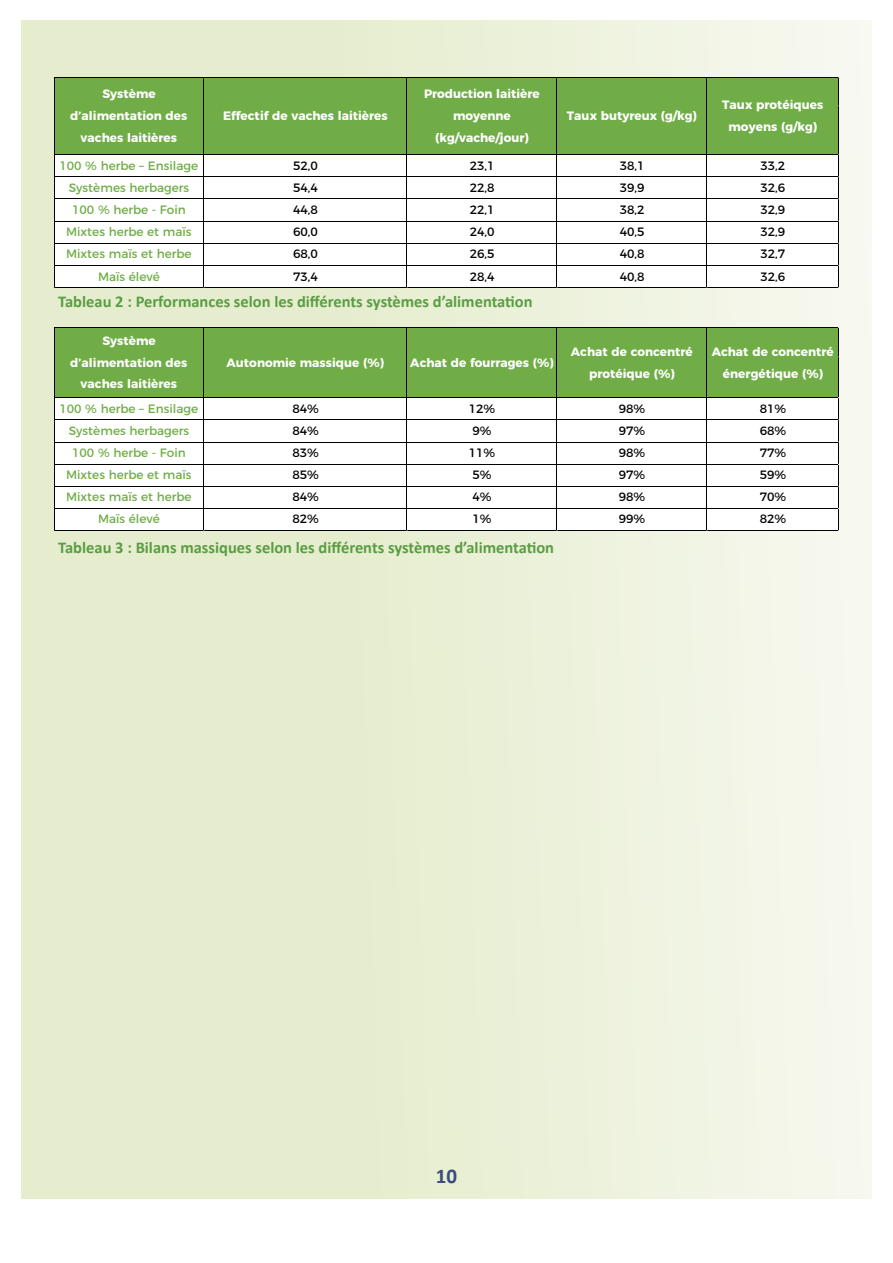
<style>
.page{position:relative;width:893px;height:1263px;background:#fff}
.page>*{position:absolute;margin:0;border:0;box-sizing:border-box;transform-origin:0 0}
.t1{font:700 21px "Calibri";color:#394c7e}
.t2{font:700 16.5px "Calibri";color:#5a9d44}
.t3{font:700 12.15px/21.9px "Montserrat";letter-spacing:.005em;color:#fff;text-align:center}
.t4{font:12.15px "Montserrat";letter-spacing:-.005em;color:#000}
.t5{font:12.15px "Montserrat";letter-spacing:-.005em;color:#70ad47}
.t6{font:700 12px/21.8px "Montserrat";letter-spacing:.005em;color:#fff;text-align:center}
.t7{font:12px "Montserrat";letter-spacing:-.005em;color:#70ad47}
.t8{font:12px "Montserrat";letter-spacing:-.005em;color:#000}
</style>
<div class="page">
<div style="left:21px;top:20px;width:851px;height:1178px;background:linear-gradient(to right,#e2eac6,#f4f7ea)"></div>
<div style="left:54px;top:78px;width:785px;height:77px;background:#70ad47"></div>
<div style="left:54px;top:154px;width:785px;height:134px;background:#fff"></div>
<hr style="left:54px;top:78px;width:785px;height:1px;background:#000">
<hr style="left:54px;top:154px;width:785px;height:1px;background:#000">
<hr style="left:54px;top:176px;width:785px;height:1px;background:#000">
<hr style="left:54px;top:199px;width:785px;height:1px;background:#000">
<hr style="left:54px;top:221px;width:785px;height:1px;background:#000">
<hr style="left:54px;top:243px;width:785px;height:1px;background:#000">
<hr style="left:54px;top:265px;width:785px;height:1px;background:#000">
<hr style="left:54px;top:78px;width:1px;height:210px;background:#000">
<hr style="left:204px;top:78px;width:1px;height:210px;background:#000">
<hr style="left:407px;top:78px;width:1px;height:210px;background:#000">
<hr style="left:557px;top:78px;width:1px;height:210px;background:#000">
<hr style="left:707px;top:78px;width:1px;height:210px;background:#000">
<hr style="left:54px;top:287px;width:785px;height:1px;background:#000">
<hr style="left:838px;top:78px;width:1px;height:210px;background:#000">
<div style="left:54px;top:328px;width:785px;height:70px;background:#70ad47"></div>
<div style="left:54px;top:398px;width:785px;height:133px;background:#fff"></div>
<hr style="left:54px;top:328px;width:785px;height:1px;background:#000">
<hr style="left:54px;top:397px;width:785px;height:1px;background:#000">
<hr style="left:54px;top:419px;width:785px;height:1px;background:#000">
<hr style="left:54px;top:442px;width:785px;height:1px;background:#000">
<hr style="left:54px;top:464px;width:785px;height:1px;background:#000">
<hr style="left:54px;top:486px;width:785px;height:1px;background:#000">
<hr style="left:54px;top:508px;width:785px;height:1px;background:#000">
<hr style="left:54px;top:328px;width:1px;height:203px;background:#000">
<hr style="left:204px;top:328px;width:1px;height:203px;background:#000">
<hr style="left:407px;top:328px;width:1px;height:203px;background:#000">
<hr style="left:557px;top:328px;width:1px;height:203px;background:#000">
<hr style="left:707px;top:328px;width:1px;height:203px;background:#000">
<hr style="left:54px;top:530px;width:785px;height:1px;background:#000">
<hr style="left:838px;top:328px;width:1px;height:203px;background:#000">
<p class="t3" style="left:70px;top:82px;width:119px">Système d’alimentation des vaches laitières</p>
<p class="t3" style="left:223px;top:104px;width:166px">Effectif de vaches laitières</p>
<p class="t3" style="left:424px;top:82px;width:117px">Production laitière moyenne (kg/vache/jour)</p>
<p class="t3" style="left:567px;top:104px;width:131px">Taux butyreux (g/kg)</p>
<p class="t3" style="left:722px;top:93px;width:103px">Taux protéiques moyens (g/kg)</p>
<p class="t5" style="left:60px;top:156px;width:140px">100 % herbe – Ensilage</p>
<p class="t4" style="left:293px;top:156px;width:26px">52,0</p>
<p class="t4" style="left:470px;top:156px;width:26px">23,1</p>
<p class="t4" style="left:620px;top:156px;width:26px">38,1</p>
<p class="t4" style="left:760px;top:156px;width:26px">33,2</p>
<p class="t5" style="left:69px;top:178px;width:122px">Systèmes herbagers</p>
<p class="t4" style="left:293px;top:178px;width:26px">54,4</p>
<p class="t4" style="left:470px;top:178px;width:26px">22,8</p>
<p class="t4" style="left:620px;top:178px;width:26px">39,9</p>
<p class="t4" style="left:760px;top:178px;width:26px">32,6</p>
<p class="t5" style="left:72px;top:200px;width:115px">100 % herbe - Foin</p>
<p class="t4" style="left:293px;top:200px;width:26px">44,8</p>
<p class="t4" style="left:470px;top:200px;width:26px">22,1</p>
<p class="t4" style="left:620px;top:200px;width:26px">38,2</p>
<p class="t4" style="left:760px;top:200px;width:26px">32,9</p>
<p class="t5" style="left:66px;top:222px;width:127px">Mixtes herbe et maïs</p>
<p class="t4" style="left:293px;top:222px;width:26px">60,0</p>
<p class="t4" style="left:470px;top:222px;width:26px">24,0</p>
<p class="t4" style="left:620px;top:222px;width:26px">40,5</p>
<p class="t4" style="left:760px;top:222px;width:26px">32,9</p>
<p class="t5" style="left:66px;top:244px;width:127px">Mixtes maïs et herbe</p>
<p class="t4" style="left:293px;top:244px;width:26px">68,0</p>
<p class="t4" style="left:470px;top:244px;width:26px">26,5</p>
<p class="t4" style="left:620px;top:244px;width:26px">40,8</p>
<p class="t4" style="left:760px;top:244px;width:26px">32,7</p>
<p class="t5" style="left:98px;top:266px;width:63px">Maïs élevé</p>
<p class="t4" style="left:293px;top:266px;width:26px">73,4</p>
<p class="t4" style="left:470px;top:266px;width:26px">28,4</p>
<p class="t4" style="left:620px;top:266px;width:26px">40,8</p>
<p class="t4" style="left:760px;top:266px;width:26px">32,6</p>
<p class="t2" style="left:58px;top:290px;width:476px">Tableau 2 : Performances selon les différents systèmes d’alimentation</p>
<p class="t6" style="left:70px;top:329px;width:119px">Système d’alimentation des vaches laitières</p>
<p class="t6" style="left:227px;top:350px;width:159px">Autonomie massique (%)</p>
<p class="t6" style="left:410px;top:350px;width:145px">Achat de fourrages (%)</p>
<p class="t6" style="left:571px;top:340px;width:123px">Achat de concentré protéique (%)</p>
<p class="t6" style="left:712px;top:340px;width:123px">Achat de concentré énergétique (%)</p>
<p class="t7" style="left:60px;top:399px;width:140px">100 % herbe – Ensilage</p>
<p class="t8" style="left:292px;top:399px;width:28px">84%</p>
<p class="t8" style="left:469px;top:399px;width:28px">12%</p>
<p class="t8" style="left:619px;top:399px;width:28px">98%</p>
<p class="t8" style="left:760px;top:399px;width:28px">81%</p>
<p class="t7" style="left:69px;top:421px;width:122px">Systèmes herbagers</p>
<p class="t8" style="left:292px;top:421px;width:28px">84%</p>
<p class="t8" style="left:472px;top:421px;width:21px">9%</p>
<p class="t8" style="left:619px;top:421px;width:28px">97%</p>
<p class="t8" style="left:760px;top:421px;width:28px">68%</p>
<p class="t7" style="left:72px;top:443px;width:115px">100 % herbe - Foin</p>
<p class="t8" style="left:292px;top:443px;width:28px">83%</p>
<p class="t8" style="left:469px;top:443px;width:28px">11%</p>
<p class="t8" style="left:619px;top:443px;width:28px">98%</p>
<p class="t8" style="left:760px;top:443px;width:28px">77%</p>
<p class="t7" style="left:66px;top:465px;width:127px">Mixtes herbe et maïs</p>
<p class="t8" style="left:292px;top:465px;width:28px">85%</p>
<p class="t8" style="left:472px;top:465px;width:21px">5%</p>
<p class="t8" style="left:619px;top:465px;width:28px">97%</p>
<p class="t8" style="left:760px;top:465px;width:28px">59%</p>
<p class="t7" style="left:66px;top:487px;width:127px">Mixtes maïs et herbe</p>
<p class="t8" style="left:292px;top:487px;width:28px">84%</p>
<p class="t8" style="left:472px;top:487px;width:21px">4%</p>
<p class="t8" style="left:619px;top:487px;width:28px">98%</p>
<p class="t8" style="left:760px;top:487px;width:28px">70%</p>
<p class="t7" style="left:98px;top:510px;width:63px">Maïs élevé</p>
<p class="t8" style="left:292px;top:510px;width:28px">82%</p>
<p class="t8" style="left:472px;top:510px;width:21px">1%</p>
<p class="t8" style="left:619px;top:510px;width:28px">99%</p>
<p class="t8" style="left:760px;top:510px;width:28px">82%</p>
<p class="t2" style="left:58px;top:536px;width:497px">Tableau 3 : Bilans massiques selon les différents systèmes d’alimentation</p>
<h1 class="t1" style="left:436px;top:1161px;width:23px">10</h1>
</div>
